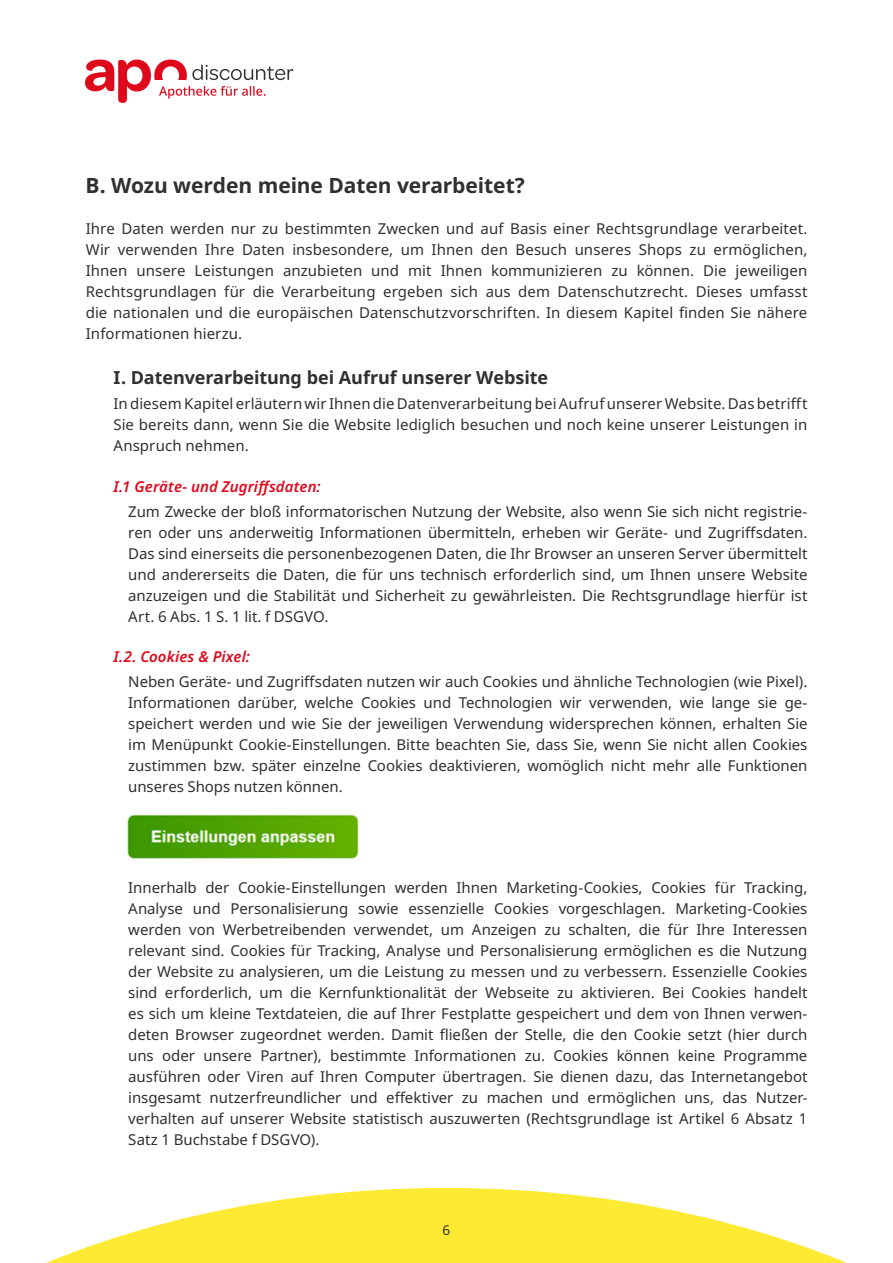
<style>
.page{position:relative;width:893px;height:1263px;background:#fff}
.page>*{position:absolute;margin:0;border:0;box-sizing:border-box;transform-origin:0 0}
.t1{font:700 21px "Noto Sans";letter-spacing:-.005em;color:#312f30}
.t2{font:700 18px "Noto Sans";letter-spacing:-.005em;color:#312f30}
.t3{font:15px/21px "Noto Sans";color:#312f30;text-align:justify}
.t4{font:italic 600 15px "Noto Sans";letter-spacing:.005em;color:#df091d}
.t5{font:13.5px "Noto Sans";color:#312f30}
</style>
<div class="page">
<svg style="left:46px;top:1188px;width:801px;height:75px;fill:#ffea33"></svg>
<svg style="left:85px;top:60px;width:208px;height:43px"></svg>
<img style="left:127px;top:814px;width:232px;height:45px">
<h1 class="t1" style="left:85px;top:170px;width:441px">B. Wozu werden meine Daten verarbeitet?</h1>
<p class="t3" style="left:86px;top:218px;width:723px">Ihre Daten werden nur zu bestimmten Zwecken und auf Basis einer Rechtsgrundlage verarbeitet.<br>Wir verwenden Ihre Daten insbesondere, um Ihnen den Besuch unseres Shops zu ermöglichen, Ihnen unsere Leistungen anzubieten und mit Ihnen kommunizieren zu können. Die jeweiligen Rechtsgrundlagen für die Verarbeitung ergeben sich aus dem Datenschutzrecht. Dieses umfasst die nationalen und die europäischen Datenschutzvorschriften. In diesem Kapitel finden Sie nähere Informationen hierzu.</p>
<p class="t2" style="left:113px;top:365px;width:436px">I. Datenverarbeitung bei Aufruf unserer Website</p>
<p class="t3" style="left:113px;top:394px;width:695px">In diesem Kapitel erläutern wir Ihnen die Datenverarbeitung bei Aufruf unserer Website. Das betrifft Sie bereits dann, wenn Sie die Website lediglich besuchen und noch keine unserer Leistungen in Anspruch nehmen.</p>
<p class="t4" style="left:113px;top:476px;width:209px">I.1 Geräte- und Zugriffsdaten:</p>
<p class="t3" style="left:128px;top:501px;width:681px">Zum Zwecke der bloß informatorischen Nutzung der Website, also wenn Sie sich nicht registrie&shy;ren oder uns anderweitig Informationen übermitteln, erheben wir Geräte- und Zugriffsdaten.<br>Das sind einerseits die personenbezogenen Daten, die Ihr Browser an unseren Server übermittelt und andererseits die Daten, die für uns technisch erforderlich sind, um Ihnen unsere Website anzuzeigen und die Stabilität und Sicherheit zu gewährleisten. Die Rechtsgrundlage hierfür ist Art. 6 Abs. 1 S. 1 lit. f DSGVO.</p>
<p class="t4" style="left:113px;top:646px;width:138px">I.2. Cookies &amp; Pixel:</p>
<p class="t3" style="left:128px;top:672px;width:681px">Neben Geräte- und Zugriffsdaten nutzen wir auch Cookies und ähnliche Technologien (wie Pixel).<br>Informationen darüber, welche Cookies und Technologien wir verwenden, wie lange sie ge&shy;speichert werden und wie Sie der jeweiligen Verwendung widersprechen können, erhalten Sie im Menüpunkt Cookie-Einstellungen. Bitte beachten Sie, dass Sie, wenn Sie nicht allen Cookies zustimmen bzw. später einzelne Cookies deaktivieren, womöglich nicht mehr alle Funktionen unseres Shops nutzen können.</p>
<p class="t3" style="left:128px;top:878px;width:681px">Innerhalb der Cookie-Einstellungen werden Ihnen Marketing-Cookies, Cookies für Tracking, Analyse und Personalisierung sowie essenzielle Cookies vorgeschlagen. Marketing-Cookies werden von Werbetreibenden verwendet, um Anzeigen zu schalten, die für Ihre Interessen relevant sind. Cookies für Tracking, Analyse und Personalisierung ermöglichen es die Nutzung der Website zu analysieren, um die Leistung zu messen und zu verbessern. Essenzielle Cookies sind erforderlich, um die Kernfunktionalität der Webseite zu aktivieren. Bei Cookies handelt es sich um kleine Textdateien, die auf Ihrer Festplatte gespeichert und dem von Ihnen verwen&shy;deten Browser zugeordnet werden. Damit fließen der Stelle, die den Cookie setzt (hier durch uns oder unsere Partner), bestimmte Informationen zu. Cookies können keine Programme ausführen oder Viren auf Ihren Computer übertragen. Sie dienen dazu, das Internetangebot insgesamt nutzerfreundlicher und effektiver zu machen und ermöglichen uns, das Nutzer&shy;verhalten auf unserer Website statistisch auszuwerten (Rechtsgrundlage ist Artikel 6 Absatz 1<br>Satz 1 Buchstabe f DSGVO).</p>
<p class="t5" style="left:443px;top:1220px;width:9px">6</p>
</div>
